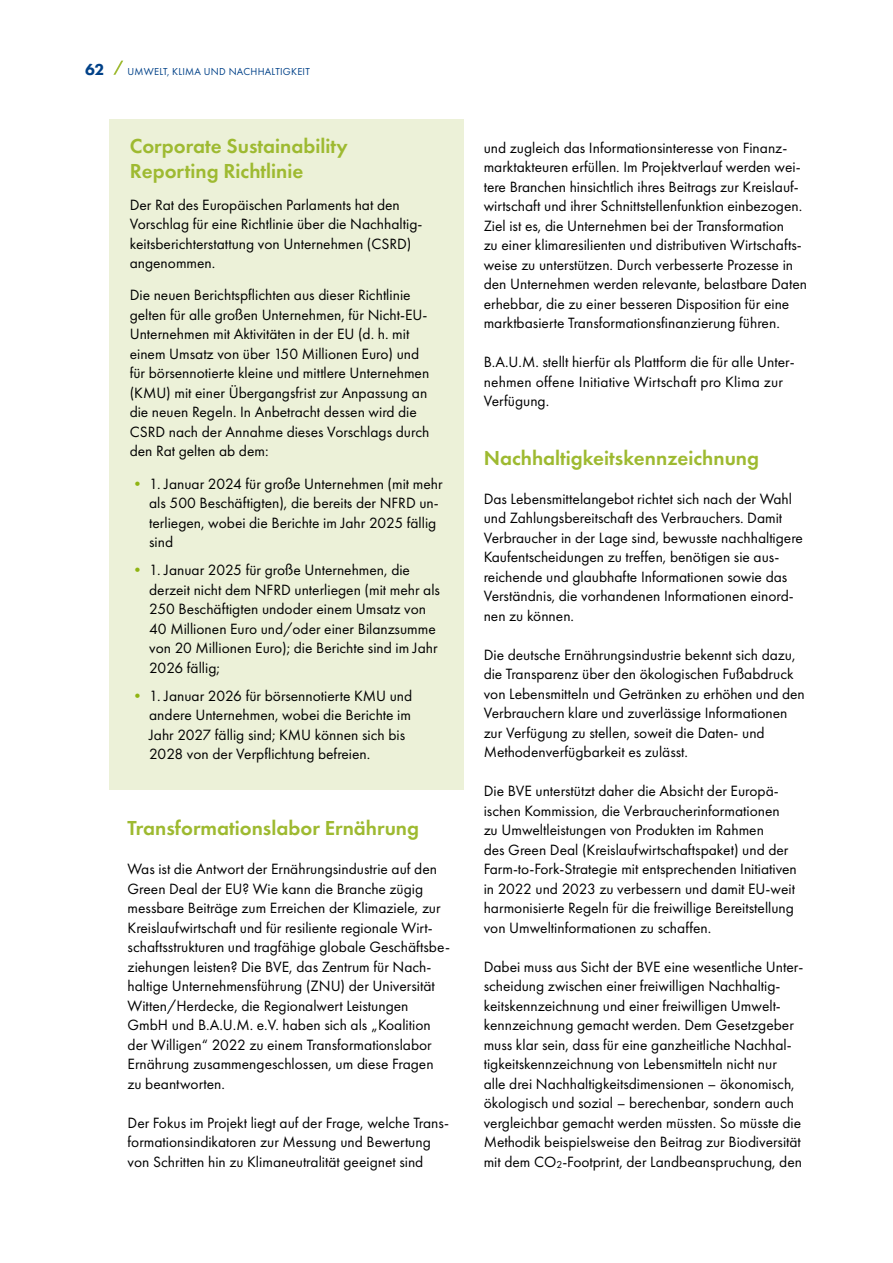
<style>
.page{position:relative;width:893px;height:1263px;background:#fff}
.page>*{position:absolute;margin:0;border:0;box-sizing:border-box;transform-origin:0 0}
.t1{font:600 21px/25.5px "Futura PT";color:#9eba31}
.t2{font:800 16.5px "Futura PT";color:#004188}
.t3{font:15.45px/19.5px "Futura PT";color:#000}
.t4{font:10.5px "Futura PT";letter-spacing:.02em;color:#004188}
.s1{color:#8fb412}
</style>
<div class="page">
<div style="left:109px;top:119px;width:354px;height:670px;background:#ecf1d8"></div>
<svg style="left:113px;top:61px;width:10px;height:14px"></svg>
<p class="t2" style="left:85px;top:59px;width:21px">62</p>
<p class="t4" style="left:128px;top:65px;width:184px">UMWELT, KLIMA UND NACHHALTIGKEIT</p>
<h1 class="t1" style="left:130px;top:133px;width:220px">Corporate Sustainability<br>Reporting Richtlinie</h1>
<p class="t3" style="left:130px;top:195px;width:294px">Der Rat des Europäischen Parlaments hat den Vorschlag für eine Richtlinie über die Nachhaltig&shy;keitsberichterstattung von Unternehmen (CSRD) angenommen.</p>
<p class="t3" style="left:130px;top:285px;width:301px">Die neuen Berichtspflichten aus dieser Richtlinie gelten für alle großen Unternehmen, für Nicht-EU-Unternehmen mit Aktivitäten in der EU (d. h. mit einem Umsatz von über 150 Millionen Euro) und für börsennotierte kleine und mittlere Unternehmen (KMU) mit einer Übergangsfrist zur Anpassung an die neuen Regeln. In Anbetracht dessen wird die CSRD nach der Annahme dieses Vorschlags durch den Rat gelten ab dem:</p>
<p class="t3" style="left:149px;top:474px;width:295px;text-indent:-19px"><span class="s1">•</span> 1. Januar 2024 für große Unternehmen (mit mehr als 500 Beschäftigten), die bereits der NFRD un&shy;terliegen, wobei die Berichte im Jahr 2025 fällig sind</p>
<p class="t3" style="left:149px;top:560px;width:292px;text-indent:-19px"><span class="s1">•</span> 1. Januar 2025 für große Unternehmen, die derzeit nicht dem NFRD unterliegen (mit mehr als 250 Beschäftigten undoder einem Umsatz von 40 Millionen Euro und/oder einer Bilanzsumme von 20 Millionen Euro); die Berichte sind im Jahr 2026 fällig;</p>
<p class="t3" style="left:149px;top:686px;width:265px;text-indent:-19px"><span class="s1">•</span> 1. Januar 2026 für börsennotierte KMU und andere Unternehmen, wobei die Berichte im Jahr 2027 fällig sind; KMU können sich bis 2028 von der Verpflichtung befreien.</p>
<h1 class="t1" style="left:128px;top:815px;width:293px">Transformationslabor Ernährung</h1>
<p class="t3" style="left:128px;top:859px;width:324px">Was ist die Antwort der Ernährungsindustrie auf den Green Deal der EU? Wie kann die Branche zügig messbare Beiträge zum Erreichen der Klimaziele, zur Kreislaufwirtschaft und für resiliente regionale Wirt&shy;schaftsstrukturen und tragfähige globale Geschäftsbe&shy;ziehungen leisten? Die BVE, das Zentrum für Nach&shy;haltige Unternehmensführung (ZNU) der Universität Witten/Herdecke, die Regionalwert Leistungen GmbH und B.A.U.M. e.V. haben sich als „Koalition der Willigen“ 2022 zu einem Transformationslabor Ernährung zusammengeschlossen, um diese Fragen zu beantworten.</p>
<p class="t3" style="left:128px;top:1113px;width:323px">Der Fokus im Projekt liegt auf der Frage, welche Trans&shy;formationsindikatoren zur Messung und Bewertung von Schritten hin zu Klimaneutralität geeignet sind</p>
<p class="t3" style="left:484px;top:138px;width:325px">und zugleich das Informationsinteresse von Finanz&shy;marktakteuren erfüllen. Im Projektverlauf werden wei&shy;tere Branchen hinsichtlich ihres Beitrags zur Kreislauf&shy;wirtschaft und ihrer Schnittstellenfunktion einbezogen.<br>Ziel ist es, die Unternehmen bei der Transformation<br>zu einer klimaresilienten und distributiven Wirtschafts&shy;weise zu unterstützen. Durch verbesserte Prozesse in den Unternehmen werden relevante, belastbare Daten erhebbar, die zu einer besseren Disposition für eine marktbasierte Transformationsfinanzierung führen.</p>
<p class="t3" style="left:484px;top:352px;width:312px">B.A.U.M. stellt hierfür als Plattform die für alle Unter&shy;nehmen offene Initiative Wirtschaft pro Klima zur<br>Verfügung.</p>
<h1 class="t1" style="left:484px;top:445px;width:277px">Nachhaltigkeitskennzeichnung</h1>
<p class="t3" style="left:484px;top:489px;width:321px">Das Lebensmittelangebot richtet sich nach der Wahl und Zahlungsbereitschaft des Verbrauchers. Damit Verbraucher in der Lage sind, bewusste nachhaltigere Kaufentscheidungen zu treffen, benötigen sie aus&shy;reichende und glaubhafte Informationen sowie das Verständnis, die vorhandenen Informationen einord&shy;nen zu können.</p>
<p class="t3" style="left:484px;top:645px;width:323px">Die deutsche Ernährungsindustrie bekennt sich dazu, die Transparenz über den ökologischen Fußabdruck von Lebensmitteln und Getränken zu erhöhen und den Verbrauchern klare und zuverlässige Informationen zur Verfügung zu stellen, soweit die Daten- und Methodenverfügbarkeit es zulässt.</p>
<p class="t3" style="left:484px;top:781px;width:315px">Die BVE unterstützt daher die Absicht der Europä&shy;ischen Kommission, die Verbraucherinformationen zu Umweltleistungen von Produkten im Rahmen<br>des Green Deal (Kreislaufwirtschaftspaket) und der Farm-to-Fork-Strategie mit entsprechenden Initiativen in 2022 und 2023 zu verbessern und damit EU-weit harmonisierte Regeln für die freiwillige Bereitstellung von Umweltinformationen zu schaffen.</p>
<p class="t3" style="left:484px;top:957px;width:321px">Dabei muss aus Sicht der BVE eine wesentliche Unter&shy;scheidung zwischen einer freiwilligen Nachhaltig&shy;keitskennzeichnung und einer freiwilligen Umwelt&shy;kennzeichnung gemacht werden. Dem Gesetzgeber muss klar sein, dass für eine ganzheitliche Nachhal&shy;tigkeitskennzeichnung von Lebensmitteln nicht nur<br>alle drei Nachhaltigkeitsdimensionen – ökonomisch, ökologisch und sozial – berechenbar, sondern auch vergleichbar gemacht werden müssten. So müsste die Methodik beispielsweise den Beitrag zur Biodiversität mit dem CO<sub>2</sub>-Footprint, der Landbeanspruchung, den</p>
</div>
